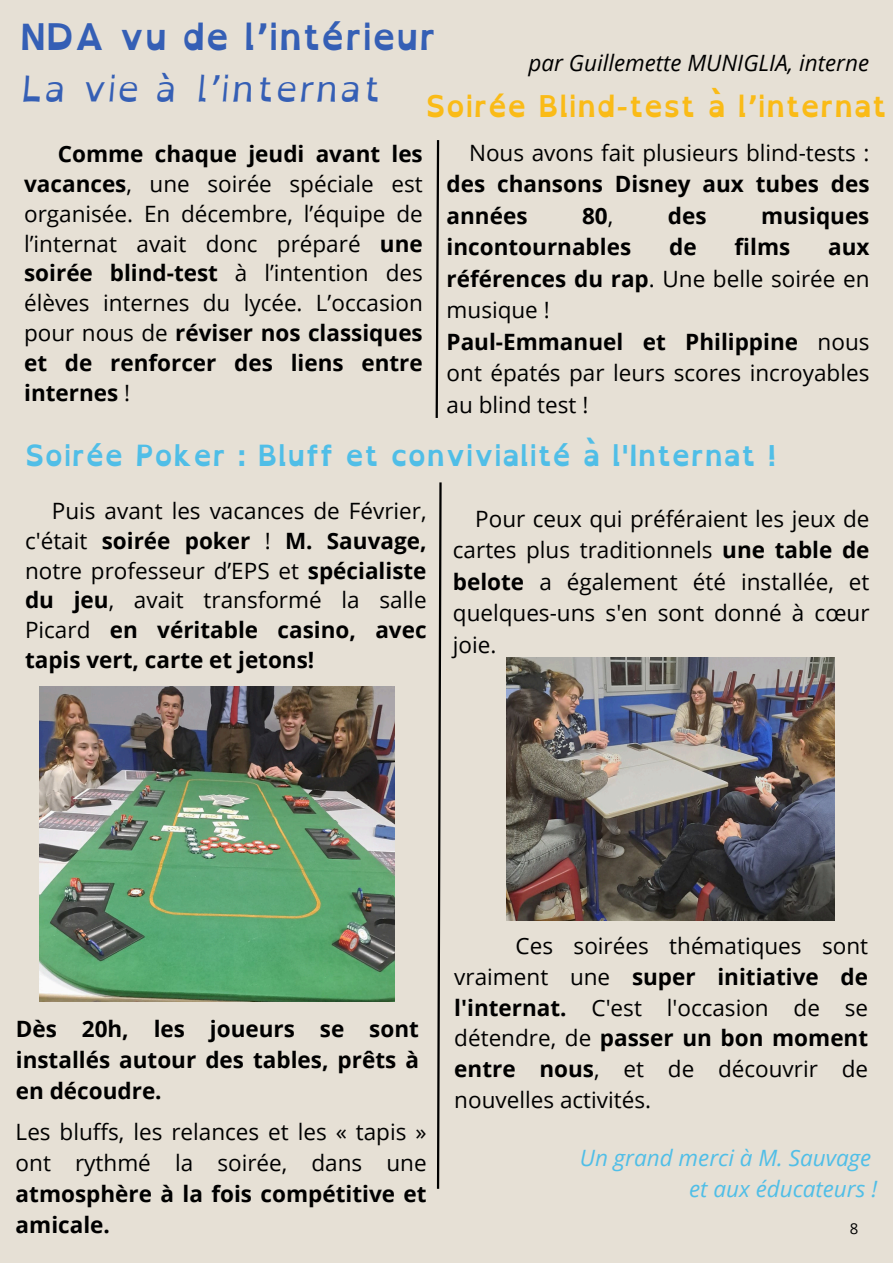
<style>
.page{position:relative;width:893px;height:1263px;background:#e6e0d5}
.page>*{position:absolute;margin:0;border:0;box-sizing:border-box;transform-origin:0 0}
.t1{font:700 36.75px/51.2px "Open Dyslexic";color:#355fb5}
.t2{font:700 30px "Open Dyslexic";color:#fabb17}
.t3{font:700 29.25px "Open Dyslexic";color:#50bee7}
.t4{font:22.5px/29.8px "Open Sans";color:#000;text-align:justify}
.t5{font:700 22.5px/30.9px "Open Sans";color:#000;text-align:justify}
.t6{font:italic 22.5px/30.9px "Open Sans";color:#50bee7;text-align:right}
.t7{font:italic 22.5px "Open Sans";color:#000}
.t8{font:15px "Open Sans";color:#000}
.s1{font-weight:400;font-style:italic}
.s2{font-weight:700}
.s3{font-weight:400}
</style>
<div class="page">
<svg style="left:435px;top:140px;width:5px;height:278px"></svg>
<img style="left:40px;top:686px;width:355px;height:315px">
<img style="left:506px;top:658px;width:328px;height:263px">
<svg style="left:436px;top:482px;width:6px;height:707px"></svg>
<h1 class="t1" style="left:20px;top:11px;width:418px">NDA vu de l’intérieur<br><span class="s1">La vie à l’internat</span></h1>
<p class="t7" style="left:528px;top:47px;width:342px">par Guillemette MUNIGLIA, interne</p>
<h2 class="t2" style="left:426px;top:79px;width:463px">Soirée Blind-test à l’internat</h2>
<h4 class="t4" style="left:446px;top:136px;width:424px;line-height:31.5px;text-indent:22px">Nous avons fait plusieurs blind-tests : <span class="s2">des chansons Disney aux tubes des années</span></h4>
<h4 class="t4" style="left:24px;top:138px;width:400px;text-indent:34px"><span class="s2">Comme chaque jeudi avant les vacances</span>, une soirée spéciale est organisée. En décembre, l’équipe de l’internat avait donc préparé <span class="s2">une soirée blind-test</span> à l’intention des élèves internes du lycée. L’occasion pour nous de <span class="s2">réviser nos classiques et de renforcer des liens entre internes</span> !</h4>
<h4 class="t5" style="left:582px;top:200px;width:33px">80<span class="s3">,</span></h4>
<h4 class="t5" style="left:668px;top:200px;width:40px">des</h4>
<h4 class="t5" style="left:761px;top:200px;width:110px">musiques</h4>
<h4 class="t5" style="left:446px;top:231px;width:186px">incontournables</h4>
<h4 class="t5" style="left:669px;top:231px;width:29px">de</h4>
<h4 class="t5" style="left:734px;top:231px;width:57px">films</h4>
<h4 class="t4" style="left:446px;top:231px;width:424px;line-height:31.5px;text-align:left;text-indent:381px"><span class="s2">aux références du rap</span>. Une belle soirée en musique !<br><span class="s2">Paul-Emmanuel et Philippine</span> nous ont épatés par leurs scores incroyables au blind test !</h4>
<h4 class="t3" style="left:25px;top:430px;width:753px">Soirée Poker : Bluff et convivialité à l'Internat !</h4>
<h4 class="t4" style="left:25px;top:495px;width:403px;text-indent:27px">Puis avant les vacances de Février, c'était <span class="s2">soirée poker</span> ! <span class="s2">M. Sauvage, </span>notre professeur d’EPS et <span class="s2">spécialiste du jeu</span>, avait transformé la salle Picard <span class="s2">en véritable casino, avec tapis vert, carte et jetons!</span></h4>
<h3 class="t4" style="left:453px;top:502px;width:418px;line-height:31.5px;text-indent:22px">Pour ceux qui préféraient les jeux de cartes plus traditionnels <span class="s2">une table de belote</span> a également été installée, et quelques-uns s'en sont donné à cœur joie.</h3>
<p class="t5" style="left:16px;top:1013px;width:405px">Dès 20h, les joueurs se sont installés autour des tables, prêts à en découdre.</p>
<h4 class="t4" style="left:16px;top:1116px;width:412px;line-height:30.9px">Les bluffs, les relances et les « tapis » ont rythmé la soirée, dans une <span class="s2">atmosphère à la fois compétitive et amicale.</span></h4>
<h2 class="t4" style="left:454px;top:929px;width:415px;line-height:30.9px;text-indent:61px">Ces soirées thématiques sont vraiment une <span class="s2">super initiative de l'internat.</span> C'est l'occasion de se détendre, de <span class="s2">passer un bon moment entre nous</span>, et de découvrir de nouvelles activités.</h2>
<p class="t6" style="left:580px;top:1141px;width:299px">Un grand merci à M. Sauvage et aux éducateurs !</p>
<p class="t8" style="left:850px;top:1218px;width:10px">8</p>
</div>
